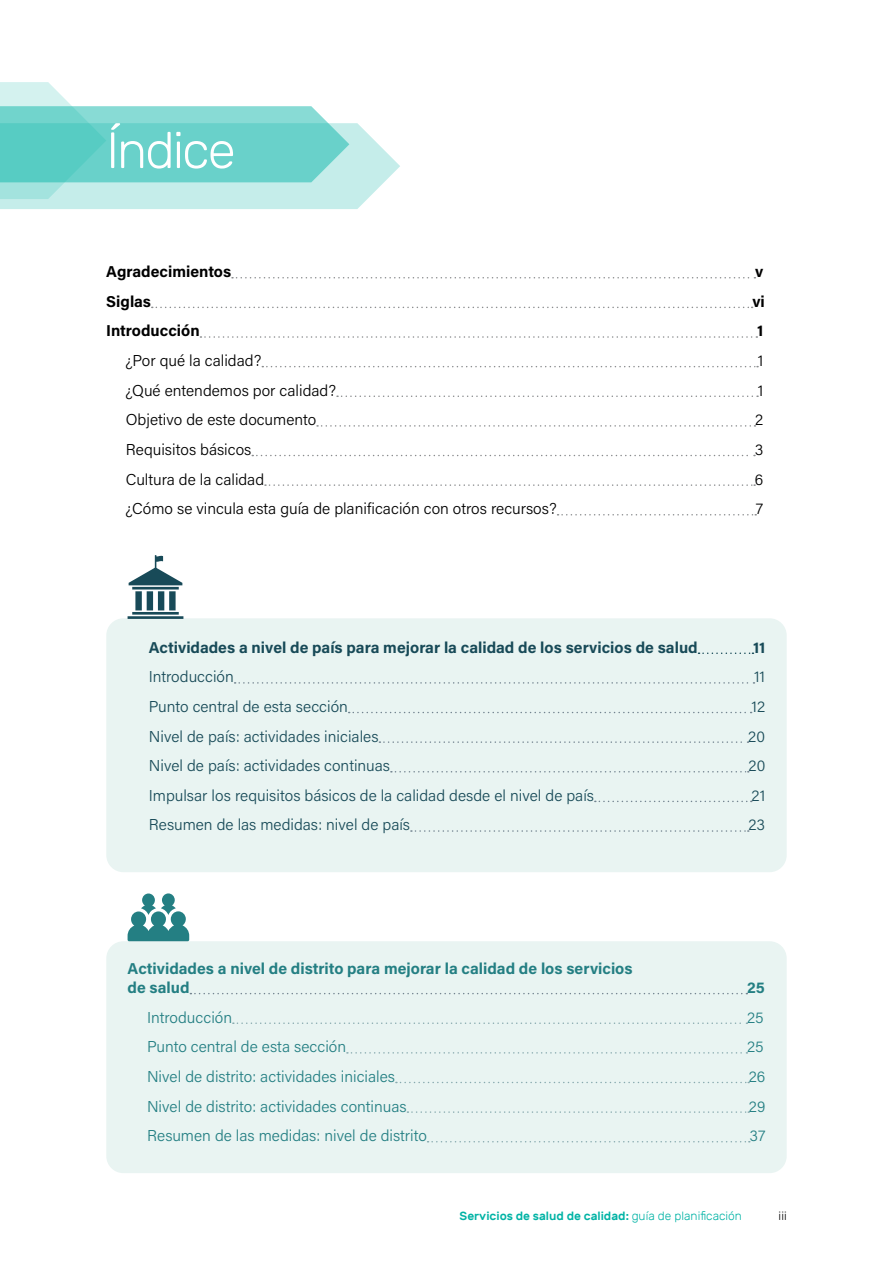
<style>
.page{position:relative;width:893px;height:1263px;background:#fff}
.page>*{position:absolute;margin:0;border:0;box-sizing:border-box;transform-origin:0 0}
.t1{font:300 51px "Rubik";letter-spacing:-.04em;color:#fff}
.t2{font:300 15.75px "Acumin Pro";color:#184a58}
.t3{font:300 15.75px "Acumin Pro";color:#000}
.t4{font:300 15.75px "Acumin Pro";color:#247f83}
.t5{font:700 15.75px/18.9px "Acumin Pro";color:#247f83}
.t6{font:700 15.75px "Acumin Pro";color:#184a58}
.t7{font:700 15.75px "Acumin Pro";color:#000}
.t8{font:500 12px "Rubik";color:#00b3a5}
.t9{font:300 12px "Rubik";color:#000}
.s1{font-weight:300}
</style>
<div class="page">
<svg style="left:0;top:82px;width:400px;height:127px"></svg>
<svg style="left:232px;top:277px;width:523px;height:1px"></svg>
<svg style="left:152px;top:307px;width:601px;height:1px"></svg>
<svg style="left:200px;top:336px;width:557px;height:2px"></svg>
<svg style="left:262px;top:366px;width:496px;height:1px"></svg>
<svg style="left:337px;top:395px;width:421px;height:2px"></svg>
<svg style="left:317px;top:425px;width:438px;height:2px"></svg>
<svg style="left:252px;top:455px;width:503px;height:1px"></svg>
<svg style="left:265px;top:484px;width:490px;height:2px"></svg>
<svg style="left:558px;top:514px;width:198px;height:1px"></svg>
<div style="left:106px;top:618px;width:681px;height:254px;background:#e9f4f2;border-radius:17px"></div>
<svg style="left:698px;top:652px;width:55px;height:2px"></svg>
<svg style="left:235px;top:682px;width:519px;height:2px"></svg>
<svg style="left:349px;top:712px;width:403px;height:1px"></svg>
<svg style="left:379px;top:741px;width:369px;height:2px"></svg>
<svg style="left:391px;top:771px;width:358px;height:1px"></svg>
<svg style="left:595px;top:801px;width:157px;height:1px"></svg>
<svg style="left:411px;top:830px;width:338px;height:2px"></svg>
<svg style="left:128px;top:555px;width:55px;height:64px"></svg>
<div style="left:106px;top:941px;width:681px;height:232px;background:#e9f4f2;border-radius:17px"></div>
<svg style="left:190px;top:993px;width:557px;height:1px"></svg>
<svg style="left:233px;top:1022px;width:514px;height:2px"></svg>
<svg style="left:347px;top:1052px;width:400px;height:1px"></svg>
<svg style="left:396px;top:1082px;width:353px;height:1px"></svg>
<svg style="left:407px;top:1111px;width:342px;height:2px"></svg>
<svg style="left:428px;top:1141px;width:322px;height:1px"></svg>
<svg style="left:128px;top:893px;width:61px;height:48px"></svg>
<h1 class="t1" style="left:106px;top:122px;width:131px">Índice</h1>
<p class="t7" style="left:106px;top:261px;width:126px">Agradecimientos</p>
<p class="t7" style="left:755px;top:261px;width:10px">v</p>
<p class="t7" style="left:106px;top:290px;width:46px">Siglas</p>
<p class="t7" style="left:752px;top:290px;width:14px">vi</p>
<p class="t7" style="left:106px;top:320px;width:95px">Introducción</p>
<p class="t7" style="left:757px;top:320px;width:8px">1</p>
<p class="t3" style="left:126px;top:350px;width:137px">¿Por qué la calidad?</p>
<p class="t3" style="left:758px;top:350px;width:7px">1</p>
<p class="t3" style="left:126px;top:379px;width:212px">¿Qué entendemos por calidad?</p>
<p class="t3" style="left:758px;top:379px;width:7px">1</p>
<p class="t3" style="left:126px;top:409px;width:192px">Objetivo de este documento</p>
<p class="t3" style="left:755px;top:409px;width:10px">2</p>
<p class="t3" style="left:126px;top:439px;width:127px">Requisitos básicos</p>
<p class="t3" style="left:755px;top:439px;width:10px">3</p>
<p class="t3" style="left:126px;top:468px;width:140px">Cultura de la calidad</p>
<p class="t3" style="left:755px;top:468px;width:10px">6</p>
<p class="t3" style="left:126px;top:498px;width:432px">¿Cómo se vincula esta guía de planificación con otros recursos?</p>
<p class="t3" style="left:756px;top:498px;width:9px">7</p>
<p class="t6" style="left:149px;top:636px;width:550px">Actividades a nivel de país para mejorar la calidad de los servicios de salud</p>
<p class="t6" style="left:753px;top:636px;width:14px">11</p>
<p class="t2" style="left:149px;top:666px;width:87px">Introducción</p>
<p class="t2" style="left:754px;top:666px;width:12px">11</p>
<p class="t2" style="left:149px;top:695px;width:201px">Punto central de esta sección</p>
<p class="t2" style="left:751px;top:695px;width:15px">12</p>
<p class="t2" style="left:149px;top:725px;width:231px">Nivel de país: actividades iniciales</p>
<p class="t2" style="left:748px;top:725px;width:18px">20</p>
<p class="t2" style="left:149px;top:755px;width:243px">Nivel de país: actividades continuas</p>
<p class="t2" style="left:749px;top:755px;width:18px">20</p>
<p class="t2" style="left:149px;top:784px;width:447px">Impulsar los requisitos básicos de la calidad desde el nivel de país</p>
<p class="t2" style="left:751px;top:784px;width:15px">21</p>
<p class="t2" style="left:149px;top:814px;width:263px">Resumen de las medidas: nivel de país</p>
<p class="t2" style="left:748px;top:814px;width:18px">23</p>
<p class="t5" style="left:128px;top:958px;width:507px">Actividades a nivel de distrito para mejorar la calidad de los servicios de salud</p>
<p class="t5" style="left:747px;top:977px;width:19px">25</p>
<p class="t4" style="left:147px;top:1006px;width:87px">Introducción</p>
<p class="t4" style="left:747px;top:1006px;width:18px">25</p>
<p class="t4" style="left:147px;top:1036px;width:201px">Punto central de esta sección</p>
<p class="t4" style="left:747px;top:1036px;width:18px">25</p>
<p class="t4" style="left:147px;top:1065px;width:250px">Nivel de distrito: actividades iniciales</p>
<p class="t4" style="left:749px;top:1065px;width:18px">26</p>
<p class="t4" style="left:147px;top:1095px;width:261px">Nivel de distrito: actividades continuas</p>
<p class="t4" style="left:749px;top:1095px;width:18px">29</p>
<p class="t4" style="left:147px;top:1125px;width:281px">Resumen de las medidas: nivel de distrito</p>
<p class="t4" style="left:750px;top:1125px;width:17px">37</p>
<p class="t8" style="left:460px;top:1209px;width:284px">Servicios de salud de calidad: <span class="s1">guía de planificación</span></p>
<p class="t9" style="left:779px;top:1209px;width:10px">iii</p>
</div>
